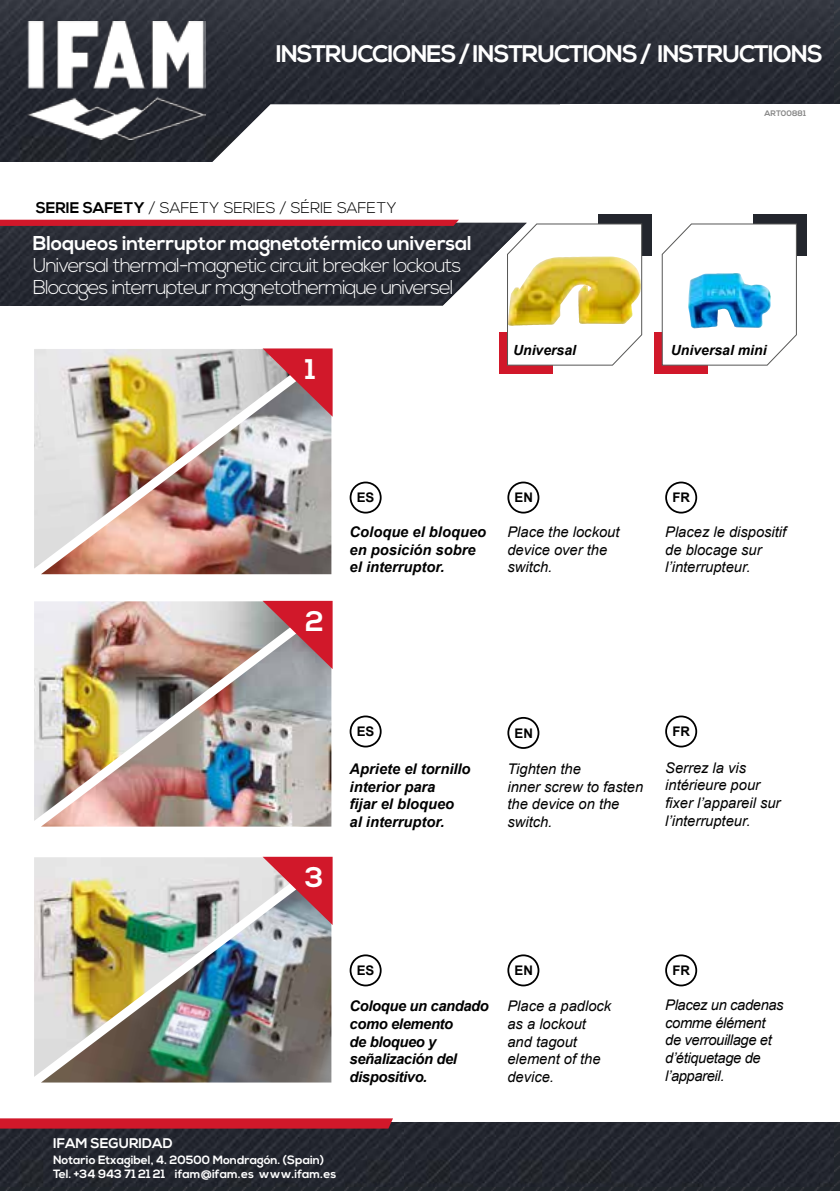
<style>
.page{position:relative;width:840px;height:1191px;background:#fff}
.page>*{position:absolute;margin:0;border:0;box-sizing:border-box;transform-origin:0 0}
.t1{font:700 28.4px "Nexa";color:#fff}
.t2{font:700 24px "Nexa";letter-spacing:-.05em;color:#fff}
.t3{font:300 20px/22px "Nexa";letter-spacing:-.06em;color:#fff}
.t4{font:700 20px "Nexa";letter-spacing:-.01em;color:#fff}
.t5{font:300 15.4px "Nexa";color:#000}
.t6{font:italic 14.6px/17.6px "Arial";color:#000}
.t7{font:italic 700 14.6px/17.6px "Arial";color:#000}
.t8{font:italic 14.6px/17.6px "Arial";letter-spacing:-.025em;color:#000}
.t9{font:italic 700 14.6px/17.6px "Arial";letter-spacing:-.025em;color:#000}
.t10{font:italic 700 14px "Arial";color:#000}
.t11{font:700 14px "Nexa";color:#fff}
.t12{font:700 13.2px "Arial";color:#000}
.t13{font:700 12px/14px "Nexa";color:#fff}
.t14{font:700 8px "Nexa";color:#878787}
.s1{font-weight:700}
</style>
<div class="page">
<img style="left:34px;top:349px;width:228px;height:219px">
<img style="left:41px;top:372px;width:290px;height:202px">
<img style="left:0;top:0;width:839px;height:161px">
<svg style="left:262px;top:348px;width:70px;height:69px;background:#b75f69"></svg>
<div style="left:349px;top:954px;width:32px;height:32px;border:2px solid #000;border-radius:50%"></div>
<div style="left:507px;top:954px;width:32px;height:32px;border:2px solid #000;border-radius:50%"></div>
<div style="left:664px;top:954px;width:32px;height:32px;border:2px solid #000;border-radius:50%"></div>
<div style="left:349px;top:715px;width:32px;height:32px;border:2px solid #000;border-radius:50%"></div>
<div style="left:507px;top:717px;width:32px;height:32px;border:2px solid #000;border-radius:50%"></div>
<div style="left:664px;top:715px;width:32px;height:32px;border:2px solid #000;border-radius:50%"></div>
<div style="left:349px;top:481px;width:32px;height:32px;border:2px solid #000;border-radius:50%"></div>
<div style="left:507px;top:481px;width:32px;height:32px;border:2px solid #000;border-radius:50%"></div>
<div style="left:664px;top:481px;width:32px;height:32px;border:2px solid #000;border-radius:50%"></div>
<img style="left:28px;top:21px;width:177px;height:119px">
<img style="left:0;top:1122px;width:839px;height:69px">
<svg style="left:0;top:1118px;width:393px;height:10px;background:#d12032"></svg>
<svg style="left:69px;top:104px;width:491px;height:119px"></svg>
<img style="left:0;top:223px;width:506px;height:82px">
<div style="left:560px;top:104px;width:279px;height:85px;background:#fff"></div>
<svg style="left:0;top:220px;width:458px;height:6px;background:#ce182a"></svg>
<div style="left:499px;top:332px;width:54px;height:41px;background:#d1182a"></div>
<div style="left:598px;top:214px;width:53px;height:42px;background:#23262d"></div>
<svg style="left:506px;top:223px;width:136px;height:143px"></svg>
<div style="left:653px;top:332px;width:54px;height:41px;background:#d1182a"></div>
<div style="left:752px;top:214px;width:54px;height:42px;background:#23262d"></div>
<svg style="left:661px;top:223px;width:135px;height:143px"></svg>
<img style="left:34px;top:601px;width:228px;height:220px">
<img style="left:41px;top:617px;width:290px;height:209px">
<svg style="left:262px;top:601px;width:70px;height:68px;background:#ba616b"></svg>
<img style="left:34px;top:857px;width:228px;height:220px">
<img style="left:41px;top:879px;width:290px;height:203px">
<svg style="left:262px;top:856px;width:70px;height:69px;background:#c46e79"></svg>
<h2 class="t2" style="left:276px;top:40px;width:548px">INSTRUCCIONES / INSTRUCTIONS / INSTRUCTIONS</h2>
<p class="t5" style="left:36px;top:198px;width:362px"><span class="s1">SERIE SAFETY</span> / SAFETY SERIES / SÉRIE SAFETY</p>
<h3 class="t4" style="left:33px;top:232px;width:440px">Bloqueos interruptor magnetotérmico universal</h3>
<h3 class="t3" style="left:33px;top:255px;width:430px">Universal thermal-magnetic circuit breaker lockouts<br>Blocages interrupteur magnetothermique universel</h3>
<h1 class="t1" style="left:305px;top:352px;width:12px">1</h1>
<p class="t10" style="left:512px;top:341px;width:65px">Universal</p>
<p class="t14" style="left:763px;top:109px;width:43px">ART00881</p>
<p class="t10" style="left:670px;top:341px;width:97px">Universal mini</p>
<p class="t12" style="left:356px;top:489px;width:19px">ES</p>
<p class="t12" style="left:514px;top:489px;width:20px">EN</p>
<p class="t12" style="left:672px;top:489px;width:19px">FR</p>
<h1 class="t1" style="left:305px;top:605px;width:20px">2</h1>
<p class="t7" style="left:349px;top:523px;width:138px">Coloque el bloqueo en posición sobre el interruptor.</p>
<p class="t6" style="left:507px;top:523px;width:113px">Place the lockout device over the switch.</p>
<p class="t6" style="left:664px;top:523px;width:122px">Placez le dispositif de blocage sur l’interrupteur.</p>
<h1 class="t1" style="left:305px;top:860px;width:20px">3</h1>
<p class="t12" style="left:356px;top:723px;width:19px">ES</p>
<p class="t12" style="left:514px;top:724px;width:20px">EN</p>
<p class="t12" style="left:672px;top:723px;width:19px">FR</p>
<p class="t7" style="left:349px;top:760px;width:122px">Apriete el tornillo interior para<br>fijar el bloqueo<br>al interruptor.</p>
<p class="t6" style="left:507px;top:760px;width:137px">Tighten the<br>inner screw to fasten the device on the switch.</p>
<p class="t6" style="left:664px;top:759px;width:117px">Serrez la vis intérieure pour fixer l’appareil sur l’interrupteur.</p>
<p class="t12" style="left:356px;top:961px;width:19px">ES</p>
<p class="t12" style="left:514px;top:961px;width:20px">EN</p>
<p class="t12" style="left:672px;top:961px;width:19px">FR</p>
<p class="t6" style="left:507px;top:997px;width:105px">Place a padlock as a lockout and tagout element of the device.</p>
<p class="t8" style="left:664px;top:996px;width:120px">Placez un cadenas comme élément de verrouillage et d’étiquetage de l’appareil.</p>
<p class="t9" style="left:349px;top:998px;width:141px">Coloque un candado como elemento<br>de bloqueo y señalización del dispositivo.</p>
<p class="t11" style="left:53px;top:1135px;width:121px">IFAM SEGURIDAD</p>
<p class="t13" style="left:53px;top:1153px;width:284px">Notario Etxagibel, 4. 20500 Mondragón. (Spain)<br>Tel. +34 943 71 21 21 ifam@ifam.es www.ifam.es</p>
</div>
